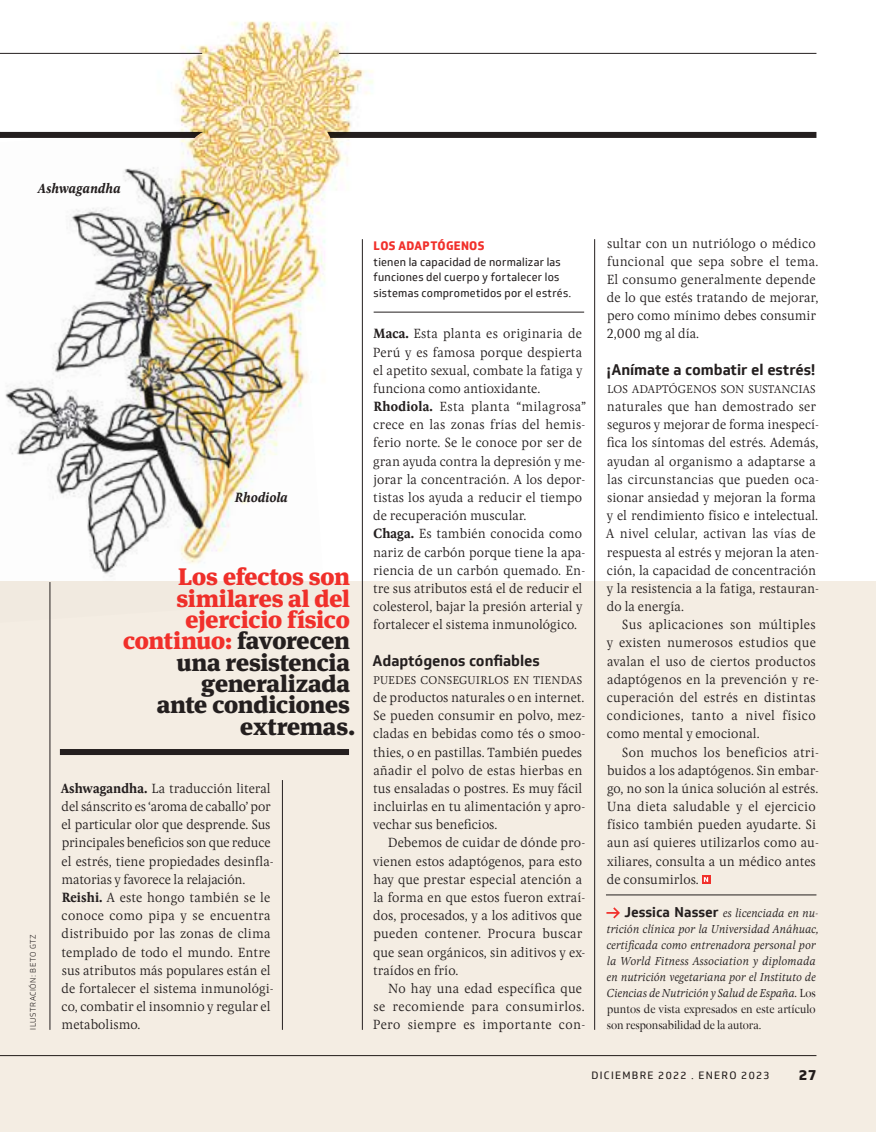
<style>
.page{position:relative;width:876px;height:1132px;background:#fff}
.page>*{position:absolute;margin:0;border:0;box-sizing:border-box;transform-origin:0 0}
.t1{font:900 23.85px/21.3px "Meta Serif Pro";letter-spacing:-.02em;color:#241f1f;text-align:right}
.t2{font:700 15px "Soleto";letter-spacing:-.005em;color:#241f1f}
.t3{font:800 14.4px "Soleto";color:#241f1f}
.t4{font:300 13.8px/18.1px "Pona W03";letter-spacing:.005em;color:#241f1f}
.t5{font:italic 700 13.8px "Pona W03";letter-spacing:-.005em;color:#241f1f}
.t6{font:italic 300 12px/16px "Pona W03";letter-spacing:-.01em;color:#241f1f}
.t7{font:12px/16px "Pona Display W01";letter-spacing:-.005em;color:#241f1f}
.t8{font:800 12px "Soleto";letter-spacing:.025em;color:#f1302b;scale:.95 1}
.t9{font:300 11.7px "Pona W03";letter-spacing:.01em;color:#241f1f}
.t10{font:11.25px/15.6px "Soleto";letter-spacing:.02em;color:#241f1f;scale:.95 1}
.t11{font:10.35px "Soleto";letter-spacing:.125em;color:#241f1f}
.t12{font:300 7.8px "Soleto";letter-spacing:.065em;color:#241f1f}
.s1{color:#f1302b}
.s2{font-weight:700}
.s3{font-family:"Soleto";font-weight:700;font-style:normal;font-size:13.8px}
.s4{font-family:"Pona Display W01";font-weight:400;font-style:normal}
</style>
<div class="page">
<hr style="left:0;top:53px;width:816px;height:1px;background:#241f1f">
<div style="left:0;top:132px;width:816px;height:6px;background:#241f1f"></div>
<div style="left:0;top:581px;width:876px;height:550px;background:#f4ede3"></div>
<div style="left:60px;top:748px;width:289px;height:6px;background:#241f1f"></div>
<svg style="left:606px;top:907px;width:14px;height:11px"></svg>
<hr style="left:606px;top:894px;width:210px;height:1px;background:#241f1f">
<svg style="left:702px;top:875px;width:8px;height:8px"></svg>
<svg style="left:704px;top:876px;width:4px;height:5px"></svg>
<img style="left:0;top:131px;width:115px;height:491px">
<hr style="left:50px;top:582px;width:1px;height:447px;background:#241f1f">
<hr style="left:362px;top:239px;width:1px;height:790px;background:#241f1f">
<hr style="left:594px;top:239px;width:1px;height:790px;background:#241f1f">
<hr style="left:282px;top:779px;width:1px;height:250px;background:#241f1f">
<img style="left:61px;top:21px;width:364px;height:546px">
<hr style="left:374px;top:312px;width:210px;height:1px;background:#241f1f">
<p class="t5" style="left:38px;top:179px;width:84px">Ashwagandha</p>
<p class="t5" style="left:235px;top:487px;width:54px">Rhodiola</p>
<p class="t12" style="left:28px;top:1029px;width:97px;rotate:-90deg">ILUSTRACIÓN: BETO GTZ</p>
<h1 class="t1" style="left:123px;top:564px;width:234px"><span class="s1">Los efectos son similares al del ejercicio físico continuo:</span> favorecen una resistencia generalizada<br>ante condiciones extremas.</h1>
<p class="t4" style="left:61px;top:778px;width:214px"><span class="s2">Ashwagandha.</span> La traducción literal del sánscrito es ‘aroma de caballo’ por el particular olor que desprende. Sus principales beneficios son que reduce el estrés, tiene propiedades desinfla&shy;matorias y favorece la relajación.<br><span class="s2">Reishi.</span> A este hongo también se le conoce como pipa y se encuentra distribuido por las zonas de clima templado de todo el mundo. Entre sus atributos más populares están el de fortalecer el sistema inmunológi&shy;co, combatir el insomnio y regular el metabolismo.</p>
<p class="t8" style="left:374px;top:238px;width:118px">LOS ADAPTÓGENOS</p>
<p class="t10" style="left:374px;top:254px;width:210px">tienen la capacidad de normalizar las funciones del cuerpo y fortalecer los sistemas comprometidos por el estrés.</p>
<p class="t4" style="left:373px;top:324px;width:215px"><span class="s2">Maca.</span> Esta planta es originaria de Perú y es famosa porque despierta el apetito sexual, combate la fatiga y funciona como antioxidante.<br><span class="s2">Rhodiola.</span> Esta planta “milagrosa” crece en las zonas frías del hemis&shy;ferio norte. Se le conoce por ser de gran ayuda contra la depresión y me&shy;jorar la concentración. A los depor&shy;tistas los ayuda a reducir el tiempo de recuperación muscular.<br><span class="s2">Chaga.</span> Es también conocida como nariz de carbón porque tiene la apa&shy;riencia de un carbón quemado. En&shy;tre sus atributos está el de reducir el colesterol, bajar la presión arterial y fortalecer el sistema inmunológico.</p>
<p class="t2" style="left:373px;top:650px;width:169px">Adaptógenos confiables</p>
<p class="t9" style="left:373px;top:672px;width:210px">PUEDES CONSEGUIRLOS EN TIENDAS</p>
<p class="t4" style="left:373px;top:687px;width:214px">de productos naturales o en internet.<br>Se pueden consumir en polvo, mez&shy;cladas en bebidas como tés o smoo&shy;thies, o en pastillas. También puedes añadir el polvo de estas hierbas en tus ensaladas o postres. Es muy fácil incluirlas en tu alimentación y apro&shy;vechar sus beneficios.</p>
<p class="t4" style="left:373px;top:832px;width:214px;text-indent:15px">Debemos de cuidar de dónde pro&shy;vienen estos adaptógenos, para esto hay que prestar especial atención a la forma en que estos fueron extraí&shy;dos, procesados, y a los aditivos que pueden contener. Procura buscar que sean orgánicos, sin aditivos y ex&shy;traídos en frío.</p>
<p class="t4" style="left:373px;top:978px;width:214px;text-indent:15px">No hay una edad específica que se recomiende para consumirlos.<br>Pero siempre es importante con-</p>
<p class="t4" style="left:607px;top:233px;width:213px">sultar con un nutriólogo o médico funcional que sepa sobre el tema.<br>El consumo generalmente depende de lo que estés tratando de mejorar, pero como mínimo debes consumir<br>2,000 mg al día.</p>
<p class="t2" style="left:607px;top:360px;width:211px">¡Anímate a combatir el estrés!</p>
<p class="t9" style="left:607px;top:381px;width:210px">LOS ADAPTÓGENOS SON SUSTANCIAS</p>
<p class="t4" style="left:606px;top:397px;width:214px">naturales que han demostrado ser seguros y mejorar de forma inespecí&shy;fica los síntomas del estrés. Además, ayudan al organismo a adaptarse a las circunstancias que pueden oca&shy;sionar ansiedad y mejoran la forma y el rendimiento físico e intelectual.<br>A nivel celular, activan las vías de respuesta al estrés y mejoran la aten&shy;ción, la capacidad de concentración y la resistencia a la fatiga, restauran&shy;do la energía.</p>
<p class="t4" style="left:607px;top:614px;width:214px;text-indent:15px">Sus aplicaciones son múltiples y existen numerosos estudios que avalan el uso de ciertos productos adaptógenos en la prevención y re&shy;cuperación del estrés en distintas condiciones, tanto a nivel físico como mental y emocional.</p>
<p class="t4" style="left:607px;top:742px;width:214px;text-indent:15px">Son muchos los beneficios atri&shy;buidos a los adaptógenos. Sin embar&shy;go, no son la única solución al estrés.<br>Una dieta saludable y el ejercicio físico también pueden ayudarte. Si aun así quieres utilizarlos como au&shy;xiliares, consulta a un médico antes de consumirlos.</p>
<p class="t6" style="left:606px;top:904px;width:214px;text-indent:18px"><span class="s3">Jessica Nasser</span> es licenciada en nu&shy;trición clínica por la Universidad Anáhuac, certificada como entrenadora personal por la World Fitness Association y diplomada en nutrición vegetariana por el Instituto de Ciencias de Nutrición y Salud de España. <span class="s4">Los</span></p>
<p class="t7" style="left:607px;top:1001px;width:210px">puntos de vista expresados en este artículo son responsabilidad de la autora.</p>
<p class="t11" style="left:591px;top:1068px;width:180px">DICIEMBRE 2022 . ENERO 2023</p>
<p class="t3" style="left:799px;top:1064px;width:19px">27</p>
</div>
